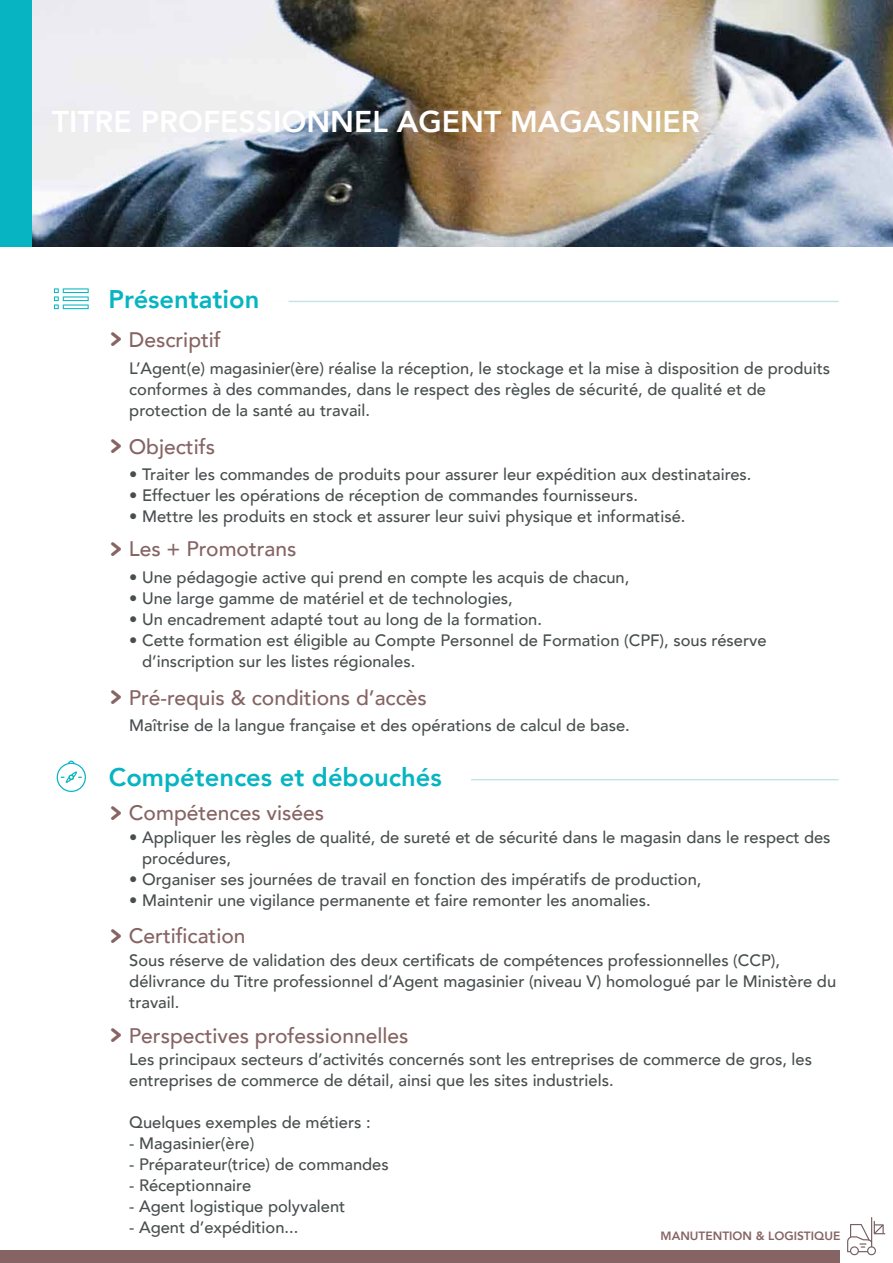
<style>
.page{position:relative;width:893px;height:1263px;background:#fff}
.page>*{position:absolute;margin:0;border:0;box-sizing:border-box;transform-origin:0 0}
.t1{font:800 30px "Avenir";color:#fff}
.t2{font:800 25.5px "Avenir";color:#06b5c1}
.t3{font:500 21px "Avenir";color:#856463}
.t4{font:500 16.5px/21px "Avenir";color:#484e4e}
.t5{font:800 12px "Avenir";color:#856463}
.s1{color:#fff}
.s2{font-family:"cjust";font-size:36px}
</style>
<div class="page">
<div style="left:0;top:1250px;width:839px;height:13px;background:#856463"></div>
<img style="left:32px;top:0;width:861px;height:247px">
<div style="left:0;top:0;width:32px;height:247px;background:#06b5c1"></div>
<hr style="left:109px;top:301px;width:730px;height:1px;background:#c0e3e8">
<hr style="left:109px;top:300px;width:180px;height:3px;background:#fff">
<svg style="left:54px;top:288px;width:35px;height:21px"></svg>
<hr style="left:109px;top:779px;width:730px;height:1px;background:#c0e3e8">
<hr style="left:109px;top:779px;width:362px;height:3px;background:#fff">
<svg style="left:57px;top:761px;width:29px;height:31px"></svg>
<svg style="left:847px;top:1217px;width:38px;height:38px"></svg>
<h1 class="t1" style="left:52px;top:99px;width:649px">TITRE PROFESSIONNEL AGENT MAGASINIER</h1>
<h2 class="t2" style="left:109px;top:279px;width:181px">Présentation<span class="s1">nn</span></h2>
<p class="t3" style="left:110px;top:321px;width:113px"><span class="s2">&gt;</span> Descriptif</p>
<p class="t4" style="left:129px;top:357px;width:702px">L’Agent(e) magasinier(ère) réalise la réception, le stockage et la mise à disposition de produits conformes à des commandes, dans le respect des règles de sécurité, de qualité et de protection de la santé au travail.</p>
<p class="t3" style="left:110px;top:428px;width:107px"><span class="s2">&gt;</span> Objectifs</p>
<p class="t4" style="left:129px;top:463px;width:624px">• Traiter les commandes de produits pour assurer leur expédition aux destinataires.</p>
<p class="t4" style="left:129px;top:484px;width:510px">• Effectuer les opérations de réception de commandes fournisseurs.</p>
<p class="t4" style="left:129px;top:505px;width:558px">• Mettre les produits en stock et assurer leur suivi physique et informatisé.</p>
<p class="t3" style="left:110px;top:530px;width:188px"><span class="s2">&gt;</span> Les + Promotrans</p>
<p class="t4" style="left:129px;top:566px;width:502px">• Une pédagogie active qui prend en compte les acquis de chacun,</p>
<p class="t4" style="left:129px;top:587px;width:385px">• Une large gamme de matériel et de technologies,</p>
<p class="t4" style="left:129px;top:608px;width:414px">• Un encadrement adapté tout au long de la formation.</p>
<p class="t4" style="left:142px;top:629px;width:626px;text-indent:-13px">• Cette formation est éligible au Compte Personnel de Formation (CPF), sous réserve d’inscription sur les listes régionales.</p>
<p class="t3" style="left:110px;top:679px;width:319px"><span class="s2">&gt;</span> Pré-requis &amp; conditions d’accès</p>
<p class="t4" style="left:129px;top:714px;width:502px">Maîtrise de la langue française et des opérations de calcul de base.</p>
<h2 class="t2" style="left:109px;top:757px;width:364px">Compétences et débouchés<span class="s1">nn</span></h2>
<p class="t3" style="left:110px;top:794px;width:216px"><span class="s2">&gt;</span> Compétences visées</p>
<p class="t4" style="left:142px;top:825px;width:690px;text-indent:-13px">• Appliquer les règles de qualité, de sureté et de sécurité dans le magasin dans le respect des procédures,</p>
<p class="t4" style="left:129px;top:867px;width:574px">• Organiser ses journées de travail en fonction des impératifs de production,</p>
<p class="t4" style="left:129px;top:888px;width:523px">• Maintenir une vigilance permanente et faire remonter les anomalies.</p>
<p class="t3" style="left:110px;top:918px;width:137px"><span class="s2">&gt;</span> Certification</p>
<p class="t4" style="left:129px;top:949px;width:708px">Sous réserve de validation des deux certificats de compétences professionnelles (CCP), délivrance du Titre professionnel d’Agent magasinier (niveau V) homologué par le Ministère du travail.</p>
<p class="t3" style="left:110px;top:1017px;width:300px"><span class="s2">&gt;</span> Perspectives professionnelles</p>
<p class="t4" style="left:129px;top:1048px;width:684px">Les principaux secteurs d’activités concernés sont les entreprises de commerce de gros, les entreprises de commerce de détail, ainsi que les sites industriels.</p>
<p class="t4" style="left:129px;top:1111px;width:243px">Quelques exemples de métiers :</p>
<p class="t4" style="left:129px;top:1132px;width:126px">- Magasinier(ère)</p>
<p class="t4" style="left:129px;top:1153px;width:261px">- Préparateur(trice) de commandes</p>
<p class="t4" style="left:129px;top:1174px;width:123px">- Réceptionnaire</p>
<p class="t4" style="left:129px;top:1195px;width:218px">- Agent logistique polyvalent</p>
<p class="t4" style="left:129px;top:1216px;width:171px">- Agent d’expédition...</p>
<p class="t5" style="left:661px;top:1227px;width:181px">MANUTENTION &amp; LOGISTIQUE</p>
</div>
